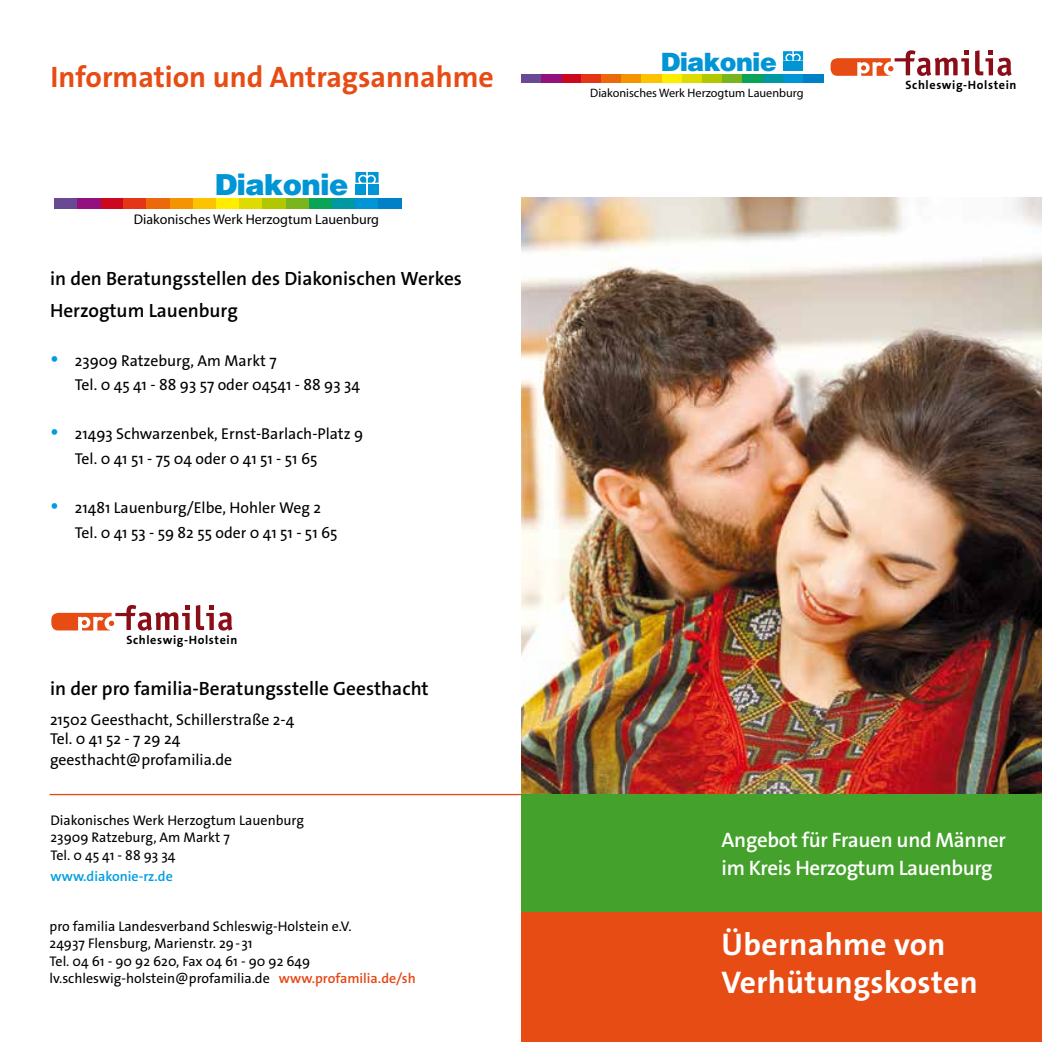
<style>
.page{position:relative;width:1042px;height:1042px;background:#fff}
.page>*{position:absolute;margin:0;border:0;box-sizing:border-box;transform-origin:0 0}
.t1{font:700 31.5px/37.8px "The Sans Os F";letter-spacing:.01em;color:#fff}
.t2{font:700 29.75px "The Sans Os F";color:#e74c14}
.t3{font:900 29.05px "Helvetica";letter-spacing:-.025em;color:#0095d4}
.t4{font:900 25.2px "Helvetica";letter-spacing:-.025em;color:#0095d4}
.t5{font:600 21px/28px "The Sans Os F";letter-spacing:-.02em;color:#fff}
.t6{font:600 19.25px/31.5px "The Sans Os F";color:#000}
.t7{font:17.5px/22.8px "The Sans Os F";letter-spacing:-.015em;color:#fff}
.t8{font:15.75px/24.5px "The Sans Os F";color:#000}
.t9{font:14px/17.5px "The Sans Os F";color:#000}
.t10{font:14px "Myriad";color:#000}
.t11{font:600 14px "The Sans Os F";color:#009ee0}
.t12{font:12.25px "Myriad";color:#000}
.t13{font:700 12.08px "The Sans Os F";letter-spacing:.05em;color:#000}
.s1{color:#009ee0}
.s2{font-weight:600;color:#e64715}
</style>
<div class="page">
<div style="left:521px;top:900px;width:521px;height:142px;background:#e74c14"></div>
<svg style="left:975px;top:50px;width:36px;height:26px"></svg>
<svg style="left:830px;top:50px;width:139px;height:26px"></svg>
<hr style="left:50px;top:794px;width:476px;height:1px;background:#e64715">
<div style="left:561px;top:74px;width:20px;height:9px;background:#cd071e"></div>
<div style="left:581px;top:74px;width:20px;height:9px;background:#e53517"></div>
<div style="left:601px;top:74px;width:21px;height:9px;background:#eb690b"></div>
<div style="left:622px;top:74px;width:20px;height:9px;background:#f39400"></div>
<div style="left:642px;top:74px;width:20px;height:9px;background:#fcc400"></div>
<div style="left:662px;top:74px;width:20px;height:9px;background:#ffed00"></div>
<div style="left:682px;top:74px;width:20px;height:9px;background:#dfdb00"></div>
<div style="left:702px;top:74px;width:20px;height:9px;background:#b1c800"></div>
<div style="left:722px;top:74px;width:21px;height:9px;background:#7ab51d"></div>
<div style="left:743px;top:74px;width:20px;height:9px;background:#0aa459"></div>
<div style="left:763px;top:74px;width:20px;height:9px;background:#0098a1"></div>
<div style="left:783px;top:74px;width:20px;height:9px;background:#0095d4"></div>
<div style="left:803px;top:74px;width:20px;height:9px;background:#0081c7"></div>
<div style="left:522px;top:74px;width:19px;height:9px;background:#694894"></div>
<div style="left:541px;top:74px;width:20px;height:9px;background:#93117e"></div>
<div style="left:783px;top:62px;width:9px;height:9px;background:#0095d4"></div>
<div style="left:794px;top:62px;width:9px;height:9px;background:#0095d4"></div>
<svg style="left:783px;top:51px;width:20px;height:10px"></svg>
<div style="left:100px;top:198px;width:24px;height:10px;background:#cd071e"></div>
<div style="left:124px;top:198px;width:23px;height:10px;background:#e53517"></div>
<div style="left:147px;top:198px;width:23px;height:10px;background:#eb690b"></div>
<div style="left:170px;top:198px;width:23px;height:10px;background:#f39400"></div>
<div style="left:193px;top:198px;width:23px;height:10px;background:#fcc400"></div>
<div style="left:216px;top:198px;width:24px;height:10px;background:#ffed00"></div>
<div style="left:240px;top:198px;width:23px;height:10px;background:#dfdb00"></div>
<div style="left:263px;top:198px;width:23px;height:10px;background:#b1c800"></div>
<div style="left:286px;top:198px;width:23px;height:10px;background:#7ab51d"></div>
<div style="left:309px;top:198px;width:23px;height:10px;background:#0aa459"></div>
<div style="left:332px;top:198px;width:23px;height:10px;background:#0098a1"></div>
<div style="left:355px;top:198px;width:24px;height:10px;background:#0095d4"></div>
<div style="left:379px;top:198px;width:23px;height:10px;background:#0081c7"></div>
<div style="left:54px;top:198px;width:23px;height:10px;background:#694894"></div>
<div style="left:77px;top:198px;width:23px;height:10px;background:#93117e"></div>
<div style="left:355px;top:184px;width:11px;height:11px;background:#0095d4"></div>
<div style="left:368px;top:184px;width:10px;height:11px;background:#0095d4"></div>
<svg style="left:355px;top:172px;width:23px;height:11px"></svg>
<svg style="left:196px;top:605px;width:36px;height:25px"></svg>
<svg style="left:51px;top:605px;width:139px;height:25px"></svg>
<img style="left:521px;top:198px;width:521px;height:596px">
<div style="left:521px;top:794px;width:521px;height:117px;background:#44a12b"></div>
<h2 class="t2" style="left:50px;top:57px;width:445px">Information und Antragsannahme</h2>
<h3 class="t3" style="left:215px;top:165px;width:135px">Diakonie</h3>
<p class="t10" style="left:134px;top:213px;width:247px">Diakonisches Werk Herzogtum Lauenburg</p>
<p class="t6" style="left:50px;top:263px;width:413px">in den Beratungsstellen des Diakonischen Werkes<br>Herzogtum Lauenburg</p>
<p class="t8" style="left:75px;top:348px;width:287px;text-indent:-25px"><span class="s1">•</span> 23909 Ratzeburg, Am Markt 7<br>Tel. 0 45 41 - 88 93 57 oder 04541 - 88 93 34</p>
<p class="t8" style="left:75px;top:422px;width:290px;text-indent:-25px"><span class="s1">•</span> 21493 Schwarzenbek, Ernst-Barlach-Platz 9<br>Tel. 0 41 51 - 75 04 oder 0 41 51 - 51 65</p>
<p class="t8" style="left:75px;top:495px;width:264px;text-indent:-25px"><span class="s1">•</span> 21481 Lauenburg/Elbe, Hohler Weg 2<br>Tel. 0 41 53 - 59 82 55 oder 0 41 51 - 51 65</p>
<p class="t13" style="left:126px;top:632px;width:112px">Schleswig-Holstein</p>
<p class="t6" style="left:50px;top:673px;width:380px">in der pro familia-Beratungsstelle Geesthacht</p>
<p class="t8" style="left:50px;top:710px;width:246px;line-height:19.2px">21502 Geesthacht, Schillerstraße 2-4<br>Tel. 0 41 52 - 7 29 24</p>
<p class="t8" style="left:50px;top:747px;width:184px">geesthacht@profamilia.de</p>
<p class="t9" style="left:50px;top:811px;width:255px">Diakonisches Werk Herzogtum Lauenburg<br>23909 Ratzeburg, Am Markt 7<br>Tel. 0 45 41 - 88 93 34</p>
<p class="t11" style="left:50px;top:867px;width:124px">www.diakonie-rz.de</p>
<p class="t9" style="left:50px;top:917px;width:368px">pro familia Landesverband Schleswig-Holstein e.V.<br>24937 Flensburg, Marienstr. 29-31<br>Tel. 04 61 - 90 92 620, Fax 04 61 - 90 92 649 lv.schleswig-holstein@profamilia.de <span class="s2">www.profamilia.de/sh</span></p>
<h3 class="t4" style="left:661px;top:46px;width:118px">Diakonie</h3>
<p class="t12" style="left:590px;top:87px;width:215px">Diakonisches Werk Herzogtum Lauenburg</p>
<p class="t13" style="left:905px;top:77px;width:112px">Schleswig-Holstein</p>
<p class="t7" style="left:765px;top:824px;width:237px">Angebot für Frauen und Männer im Kreis Herzogtum Lauenburg</p>
<h3 class="t5" style="left:721px;top:826px;width:286px">Angebot für Frauen und Männer im Kreis Herzogtum Lauenburg</h3>
<h1 class="t1" style="left:721px;top:926px;width:258px">Übernahme von<br>Verhütungskosten</h1>
</div>
